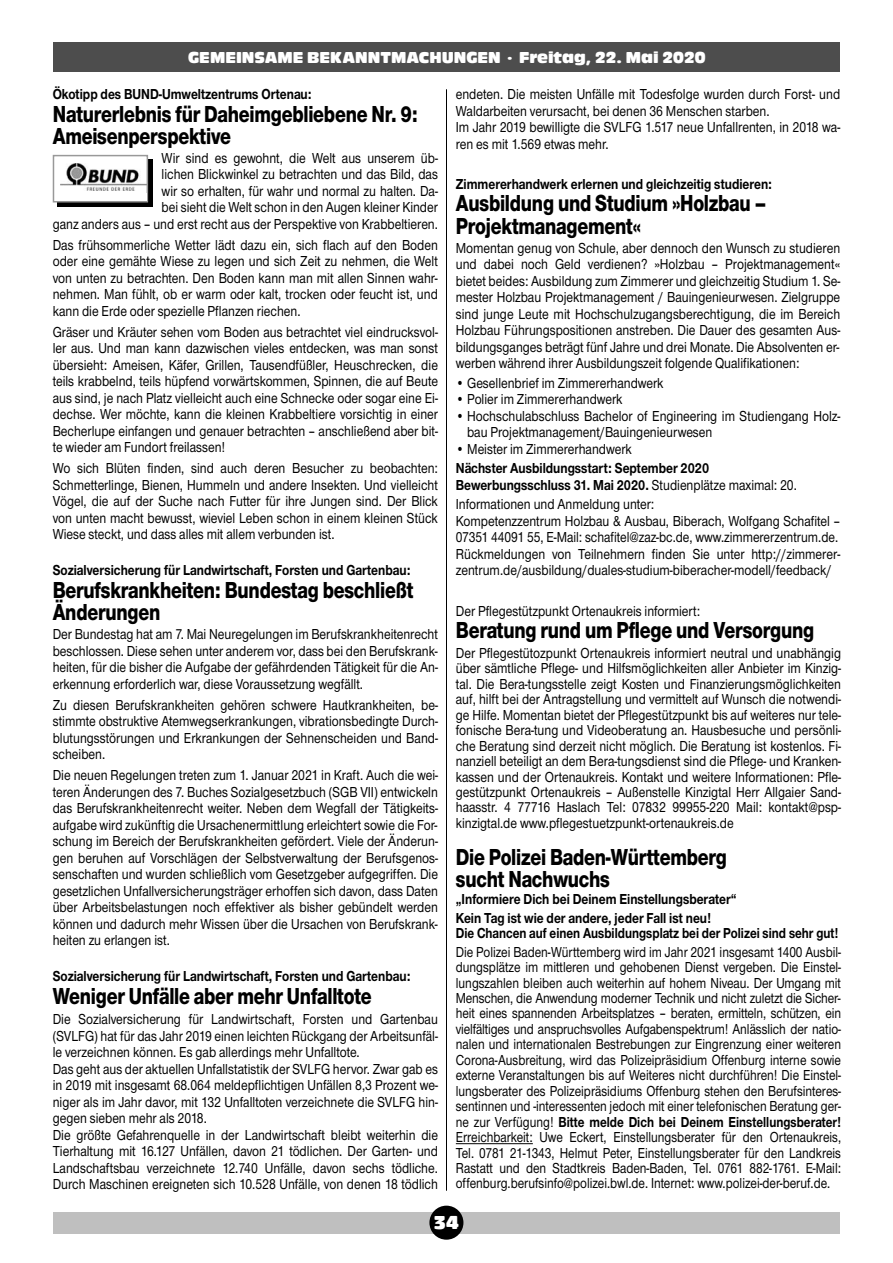
<style>
.page{position:relative;width:893px;height:1263px;background:#fff}
.page>*{position:absolute;margin:0;border:0;box-sizing:border-box;transform-origin:0 0}
.t1{font:800 24px/22.5px "Nimbus Sans Novus T";letter-spacing:-.01em;color:#000;scale:.8 1}
.t2{font:19.5px "Antique Olive T Compact Ro 1";color:#fff}
.t3{font:16.5px "Antique Olive T Compact Ro 1";color:#fff}
.t4{font:500 15px/16.5px "Nimbus Sans Novus T";color:#000;text-align:justify;scale:.85 1}
.t5{font:500 15px/15.5px "Nimbus Sans Novus T";color:#000;text-align:justify;scale:.83 1}
.t6{font:700 15px "Nimbus Sans Novus T";color:#000;scale:.85 1}
.t7{font:700 15px "Nimbus Sans Novus T";color:#000;scale:.83 1}
.s1{font-weight:500}
.s2{font-weight:700}
</style>
<div class="page">
<hr style="left:446px;top:89px;width:1px;height:1102px;background:#000">
<div style="left:53px;top:1212px;width:786px;height:21px;background:#bfbfbf"></div>
<div style="left:429px;top:1206px;width:34px;height:34px;background:#000;border-radius:50%"></div>
<div style="left:54px;top:43px;width:786px;height:29px;background:#4d4d4d"></div>
<svg style="left:57px;top:160px;width:96px;height:47px"></svg>
<div style="left:54px;top:156px;width:93px;height:45px;background:#fff"></div>
<img style="left:60px;top:163px;width:85px;height:28px">
<div style="left:53px;top:155px;width:95px;height:47px;border:2px solid #999"></div>
<div style="left:99px;top:194px;width:48px;height:7px;background:#fff"></div>
<hr style="left:456px;top:1143px;width:77px;height:1px;background:#000">
<p class="t3" style="left:188px;top:51px;width:519px">GEMEINSAME BEKANNTMACHUNGEN · Freitag, 22. Mai 2020</p>
<p class="t6" style="left:53px;top:89px;width:306px">Ökotipp des BUND-Umweltzentrums Ortenau:</p>
<p class="t1" style="left:53px;top:104px;width:458px">Naturerlebnis für Daheimgebliebene Nr. 9:<br>Ameisenperspektive</p>
<p class="t4" style="left:53px;top:151px;width:455px;text-align:right">Wir sind es gewohnt, die Welt aus unserem üb-<br>lichen Blickwinkel zu betrachten und das Bild, das<br>wir so erhalten, für wahr und normal zu halten. Da-<br>bei sieht die Welt schon in den Augen kleiner Kinder<br>ganz anders aus – und erst recht aus der Perspektive von Krabbeltieren.</p>
<p class="t4" style="left:53px;top:238px;width:455px">Das frühsommerliche Wetter lädt dazu ein, sich flach auf den Boden oder eine gemähte Wiese zu legen und sich Zeit zu nehmen, die Welt von unten zu betrachten. Den Boden kann man mit allen Sinnen wahr&shy;nehmen. Man fühlt, ob er warm oder kalt, trocken oder feucht ist, und kann die Erde oder spezielle Pflanzen riechen.</p>
<p class="t4" style="left:53px;top:325px;width:455px">Gräser und Kräuter sehen vom Boden aus betrachtet viel eindrucksvol&shy;ler aus. Und man kann dazwischen vieles entdecken, was man sonst übersieht: Ameisen, Käfer, Grillen, Tausendfüßler, Heuschrecken, die teils krabbelnd, teils hüpfend vorwärtskommen, Spinnen, die auf Beute aus sind, je nach Platz vielleicht auch eine Schnecke oder sogar eine Ei&shy;dechse. Wer möchte, kann die kleinen Krabbeltiere vorsichtig in einer Becherlupe einfangen und genauer betrachten – anschließend aber bit&shy;te wieder am Fundort freilassen!</p>
<p class="t4" style="left:53px;top:462px;width:455px">Wo sich Blüten finden, sind auch deren Besucher zu beobachten:<br>Schmetterlinge, Bienen, Hummeln und andere Insekten. Und vielleicht Vögel, die auf der Suche nach Futter für ihre Jungen sind. Der Blick von unten macht bewusst, wieviel Leben schon in einem kleinen Stück Wiese steckt, und dass alles mit allem verbunden ist.</p>
<p class="t6" style="left:53px;top:565px;width:422px">Sozialversicherung für Landwirtschaft, Forsten und Gartenbau:</p>
<p class="t1" style="left:53px;top:581px;width:452px">Berufskrankheiten: Bundestag beschließt<br>Änderungen</p>
<p class="t4" style="left:53px;top:627px;width:455px">Der Bundestag hat am 7. Mai Neuregelungen im Berufskrankheitenrecht beschlossen. Diese sehen unter anderem vor, dass bei den Berufskrank&shy;heiten, für die bisher die Aufgabe der gefährdenden Tätigkeit für die An&shy;erkennung erforderlich war, diese Voraussetzung wegfällt.</p>
<p class="t4" style="left:53px;top:698px;width:455px">Zu diesen Berufskrankheiten gehören schwere Hautkrankheiten, be&shy;stimmte obstruktive Atemwegserkrankungen, vibrationsbedingte Durch&shy;blutungsstörungen und Erkrankungen der Sehnenscheiden und Band&shy;scheiben.</p>
<p class="t4" style="left:53px;top:768px;width:455px">Die neuen Regelungen treten zum 1. Januar 2021 in Kraft. Auch die wei&shy;teren Änderungen des 7. Buches Sozialgesetzbuch (SGB VII) entwickeln das Berufskrankheitenrecht weiter. Neben dem Wegfall der Tätigkeits&shy;aufgabe wird zukünftig die Ursachenermittlung erleichtert sowie die For&shy;schung im Bereich der Berufskrankheiten gefördert. Viele der Änderun&shy;gen beruhen auf Vorschlägen der Selbstverwaltung der Berufsgenos&shy;senschaften und wurden schließlich vom Gesetzgeber aufgegriffen. Die gesetzlichen Unfallversicherungsträger erhoffen sich davon, dass Daten über Arbeitsbelastungen noch effektiver als bisher gebündelt werden können und dadurch mehr Wissen über die Ursachen von Berufskrank&shy;heiten zu erlangen ist.</p>
<p class="t6" style="left:53px;top:971px;width:422px">Sozialversicherung für Landwirtschaft, Forsten und Gartenbau:</p>
<p class="t1" style="left:53px;top:986px;width:400px">Weniger Unfälle aber mehr Unfalltote</p>
<p class="t4" style="left:53px;top:1013px;width:455px">Die Sozialversicherung für Landwirtschaft, Forsten und Gartenbau (SVLFG) hat für das Jahr 2019 einen leichten Rückgang der Arbeitsunfäl&shy;le verzeichnen können. Es gab allerdings mehr Unfalltote.</p>
<p class="t4" style="left:53px;top:1062px;width:455px">Das geht aus der aktuellen Unfallstatistik der SVLFG hervor. Zwar gab es in 2019 mit insgesamt 68.064 meldepflichtigen Unfällen 8,3 Prozent we&shy;niger als im Jahr davor, mit 132 Unfalltoten verzeichnete die SVLFG hin&shy;gegen sieben mehr als 2018.</p>
<p class="t4" style="left:53px;top:1128px;width:455px">Die größte Gefahrenquelle in der Landwirtschaft bleibt weiterhin die Tierhaltung mit 16.127 Unfällen, davon 21 tödlichen. Der Garten- und Landschaftsbau verzeichnete 12.740 Unfälle, davon sechs tödliche.<br>Durch Maschinen ereigneten sich 10.528 Unfälle, von denen 18 tödlich</p>
<p class="t4" style="left:456px;top:88px;width:454px">endeten. Die meisten Unfälle mit Todesfolge wurden durch Forst- und<br>Waldarbeiten verursacht, bei denen 36 Menschen starben.</p>
<p class="t4" style="left:456px;top:121px;width:454px">Im Jahr 2019 bewilligte die SVLFG 1.517 neue Unfallrenten, in 2018 wa&shy;ren es mit 1.569 etwas mehr.</p>
<p class="t6" style="left:456px;top:179px;width:374px">Zimmererhandwerk erlernen und gleichzeitig studieren:</p>
<p class="t1" style="left:456px;top:194px;width:389px">Ausbildung und Studium »Holzbau –<br>Projektmanagement«</p>
<p class="t4" style="left:456px;top:241px;width:454px">Momentan genug von Schule, aber dennoch den Wunsch zu studieren und dabei noch Geld verdienen? »Holzbau – Projektmanagement« bietet beides: Ausbildung zum Zimmerer und gleichzeitig Studium 1. Se&shy;mester Holzbau Projektmanagement / Bauingenieurwesen. Zielgruppe sind junge Leute mit Hochschulzugangsberechtigung, die im Bereich Holzbau Führungspositionen anstreben. Die Dauer des gesamten Aus&shy;bildungsganges beträgt fünf Jahre und drei Monate. Die Absolventen er&shy;werben während ihrer Ausbildungszeit folgende Qualifikationen:</p>
<p class="t4" style="left:456px;top:376px;width:246px">• Gesellenbrief im Zimmererhandwerk</p>
<p class="t4" style="left:456px;top:392px;width:198px">• Polier im Zimmererhandwerk</p>
<p class="t4" style="left:467px;top:409px;width:441px;text-indent:-11px">• Hochschulabschluss Bachelor of Engineering im Studiengang Holz&shy;bau Projektmanagement/Bauingenieurwesen</p>
<p class="t4" style="left:456px;top:442px;width:209px">• Meister im Zimmererhandwerk</p>
<p class="t6" style="left:456px;top:463px;width:300px">Nächster Ausbildungsstart: September 2020</p>
<p class="t6" style="left:456px;top:480px;width:403px">Bewerbungsschluss 31. Mai 2020. <span class="s1">Studienplätze maximal: 20.</span></p>
<p class="t4" style="left:456px;top:497px;width:235px">Informationen und Anmeldung unter:</p>
<p class="t4" style="left:456px;top:514px;width:454px">Kompetenzzentrum Holzbau &amp; Ausbau, Biberach, Wolfgang Schafitel –<br>07351 44091 55, E-Mail: schafitel@zaz-bc.de, www.zimmererzentrum.de.</p>
<p class="t4" style="left:456px;top:547px;width:454px">Rückmeldungen von Teilnehmern finden Sie unter http://zimmerer - zentrum.de/ausbildung/duales-studium-biberacher-modell/feedback/</p>
<p class="t4" style="left:456px;top:604px;width:289px">Der Pflegestützpunkt Ortenaukreis informiert:</p>
<p class="t1" style="left:456px;top:621px;width:450px">Beratung rund um Pflege und Versorgung</p>
<p class="t4" style="left:456px;top:647px;width:455px;line-height:15.5px">Der Pflegestütozpunkt Ortenaukreis informiert neutral und unabhängig über sämtliche Pflege- und Hilfsmöglichkeiten aller Anbieter im Kinzig&shy;tal. Die Bera-tungsstelle zeigt Kosten und Finanzierungsmöglichkeiten auf, hilft bei der Antragstellung und vermittelt auf Wunsch die notwendi&shy;ge Hilfe. Momentan bietet der Pflegestützpunkt bis auf weiteres nur tele&shy;fonische Bera-tung und Videoberatung an. Hausbesuche und persönli&shy;che Beratung sind derzeit nicht möglich. Die Beratung ist kostenlos. Fi&shy;nanziell beteiligt an dem Bera-tungsdienst sind die Pflege- und Kranken&shy;kassen und der Ortenaukreis. Kontakt und weitere Informationen: Pfle&shy;gestützpunkt Ortenaukreis – Außenstelle Kinzigtal Herr Allgaier Sand&shy;haasstr. 4 77716 Haslach Tel: 07832 99955-220 Mail: kontakt@psp&shy;kinzigtal.de www.pflegestuetzpunkt-ortenaukreis.de</p>
<p class="t1" style="left:456px;top:847px;width:340px">Die Polizei Baden-Württemberg sucht Nachwuchs</p>
<p class="t6" style="left:456px;top:894px;width:332px">„Informiere Dich bei Deinem Einstellungsberater“</p>
<p class="t6" style="left:456px;top:913px;width:302px">Kein Tag ist wie der andere, jeder Fall ist neu!</p>
<p class="t7" style="left:456px;top:928px;width:462px">Die Chancen auf einen Ausbildungsplatz bei der Polizei sind sehr gut!</p>
<p class="t5" style="left:456px;top:945px;width:466px">Die Polizei Baden-Württemberg wird im Jahr 2021 insgesamt 1400 Ausbil&shy;dungsplätze im mittleren und gehobenen Dienst vergeben. Die Einstel&shy;lungszahlen bleiben auch weiterhin auf hohem Niveau. Der Umgang mit Menschen, die Anwendung moderner Technik und nicht zuletzt die Sicher&shy;heit eines spannenden Arbeitsplatzes – beraten, ermitteln, schützen, ein vielfältiges und anspruchsvolles Aufgabenspektrum! Anlässlich der natio&shy;nalen und internationalen Bestrebungen zur Eingrenzung einer weiteren Corona-Ausbreitung, wird das Polizeipräsidium Offenburg interne sowie externe Veranstaltungen bis auf Weiteres nicht durchführen! Die Einstel&shy;lungsberater des Polizeipräsidiums Offenburg stehen den Berufsinteres&shy;sentinnen und -interessenten jedoch mit einer telefonischen Beratung ger&shy;ne zur Verfügung! <span class="s2">Bitte melde Dich bei Deinem Einstellungsberater!<br></span>Erreichbarkeit: Uwe Eckert, Einstellungsberater für den Ortenaukreis, Tel. 0781 21-1343, Helmut Peter, Einstellungsberater für den Landkreis Rastatt und den Stadtkreis Baden-Baden, Tel. 0761 882-1761. E-Mail: offenburg.berufsinfo@polizei.bwl.de. Internet: www.polizei-der-beruf.de.</p>
<p class="t2" style="left:433px;top:1215px;width:27px">34</p>
</div>
